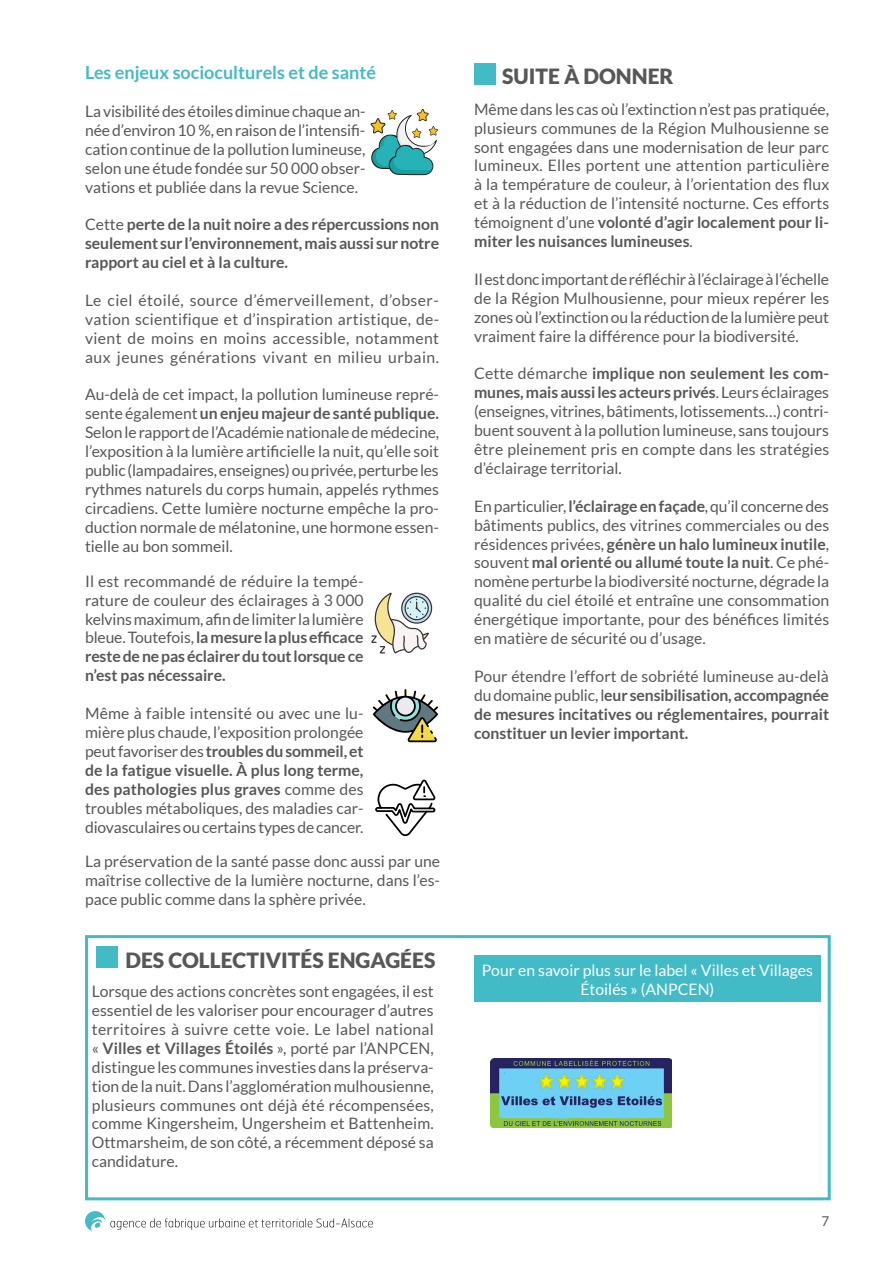
<style>
.page{position:relative;width:893px;height:1263px;background:#fff}
.page>*{position:absolute;margin:0;border:0;box-sizing:border-box;transform-origin:0 0}
.t1{font:900 21px "Lato";color:#575756}
.t2{font:700 18px "Lato";color:#42bbc6}
.t3{font:15.75px/18.9px "Lato";color:#575756;text-align:justify}
.t4{font:700 15.75px/18.9px "Lato";color:#575756;text-align:justify}
.t5{font:15.75px/18.9px "Lato";color:#fff;text-align:center}
.t6{font:13.5px "Lato";color:#575756}
.s1{font-weight:400}
.s2{font-weight:700}
</style>
<div class="page">
<svg style="left:85px;top:1211px;width:288px;height:20px"></svg>
<div style="left:474px;top:64px;width:22px;height:21px;background:#42bbc6"></div>
<svg style="left:375px;top:779px;width:61px;height:57px"></svg>
<svg style="left:371px;top:592px;width:62px;height:61px"></svg>
<svg style="left:373px;top:689px;width:65px;height:53px"></svg>
<div style="left:474px;top:956px;width:347px;height:46px;background:#42bbc6"></div>
<img style="left:490px;top:1059px;width:181px;height:68px">
<svg style="left:371px;top:109px;width:67px;height:66px"></svg>
<div style="left:85px;top:935px;width:746px;height:265px;border:3px solid #42bbc6"></div>
<div style="left:96px;top:946px;width:21px;height:22px;background:#42bbc6"></div>
<p class="t2" style="left:85px;top:62px;width:292px">Les enjeux socioculturels et de santé</p>
<p class="t3" style="left:85px;top:102px;width:282px">La visibilité des étoiles diminue chaque an&shy;née d’environ 10 %, en raison de l’intensifi&shy;cation continue de la pollution lumineuse, selon une étude fondée sur 50 000 obser&shy;vations et publiée dans la revue Science.</p>
<p class="t4" style="left:85px;top:215px;width:356px"><span class="s1">Cette</span> perte de la nuit noire a des répercussions non seulement sur l’environnement, mais aussi sur notre rapport au ciel et à la culture.</p>
<p class="t3" style="left:85px;top:291px;width:356px">Le ciel étoilé, source d’émerveillement, d’obser&shy;vation scientifique et d’inspiration artistique, de&shy;vient de moins en moins accessible, notamment aux jeunes générations vivant en milieu urbain.</p>
<p class="t3" style="left:85px;top:385px;width:356px">Au-delà de cet impact, la pollution lumineuse repré&shy;sente également <span class="s2">un enjeu majeur de santé publique.<br></span>Selon le rapport de l’Académie nationale de médecine, l’exposition à la lumière artificielle la nuit, qu’elle soit public (lampadaires, enseignes) ou privée, perturbe les rythmes naturels du corps humain, appelés rythmes circadiens. Cette lumière nocturne empêche la pro&shy;duction normale de mélatonine, une hormone essen&shy;tielle au bon sommeil.</p>
<p class="t3" style="left:85px;top:571px;width:280px">Il est recommandé de réduire la tempé&shy;rature de couleur des éclairages à 3 000 kelvins maximum, afin de limiter la lumière bleue. Toutefois, <span class="s2">la mesure la plus efficace reste de ne pas éclairer du tout lorsque ce n’est pas nécessaire.</span></p>
<p class="t3" style="left:85px;top:704px;width:280px">Même à faible intensité ou avec une lu&shy;mière plus chaude, l’exposition prolongée peut favoriser des <span class="s2">troubles du sommeil, et de la fatigue visuelle. À plus long terme, des pathologies plus graves</span> comme des troubles métaboliques, des maladies car&shy;diovasculaires ou certains types de cancer.</p>
<p class="t3" style="left:85px;top:852px;width:357px">La préservation de la santé passe donc aussi par une maîtrise collective de la lumière nocturne, dans l’es&shy;pace public comme dans la sphère privée.</p>
<h1 class="t1" style="left:125px;top:948px;width:311px">DES COLLECTIVITÉS ENGAGÉES</h1>
<p class="t3" style="left:92px;top:982px;width:344px">Lorsque des actions concrètes sont engagées, il est essentiel de les valoriser pour encourager d’autres territoires à suivre cette voie. Le label national « <span class="s2">Villes et Villages Étoilés</span> », porté par l’ANPCEN, distingue les communes investies dans la préserva&shy;tion de la nuit. Dans l’agglomération mulhousienne, plusieurs communes ont déjà été récompensées, comme Kingersheim, Ungersheim et Battenheim.<br>Ottmarsheim, de son côté, a récemment déposé sa candidature.</p>
<h1 class="t1" style="left:502px;top:64px;width:173px">SUITE À DONNER</h1>
<p class="t3" style="left:474px;top:99px;width:357px">Même dans les cas où l’extinction n’est pas pratiquée, plusieurs communes de la Région Mulhousienne se sont engagées dans une modernisation de leur parc lumineux. Elles portent une attention particulière à la température de couleur, à l’orientation des flux et à la réduction de l’intensité nocturne. Ces efforts témoignent d’une <span class="s2">volonté d’agir localement pour li&shy;miter les nuisances lumineuses</span>.</p>
<p class="t3" style="left:474px;top:270px;width:357px">Il est donc important de réfléchir à l’éclairage à l’échelle de la Région Mulhousienne, pour mieux repérer les zones où l’extinction ou la réduction de la lumière peut vraiment faire la différence pour la biodiversité.</p>
<p class="t3" style="left:474px;top:364px;width:357px">Cette démarche <span class="s2">implique non seulement les com&shy;munes, mais aussi les acteurs privés</span>. Leurs éclairages (enseignes, vitrines, bâtiments, lotissements…) contri&shy;buent souvent à la pollution lumineuse, sans toujours être pleinement pris en compte dans les stratégies d’éclairage territorial.</p>
<p class="t3" style="left:474px;top:496px;width:357px">En particulier, <span class="s2">l’éclairage en façade</span>, qu’il concerne des bâtiments publics, des vitrines commerciales ou des résidences privées, <span class="s2">génère un halo lumineux inutile</span>, souvent <span class="s2">mal orienté ou allumé toute la nuit</span>. Ce phé&shy;nomène perturbe la biodiversité nocturne, dégrade la qualité du ciel étoilé et entraîne une consommation énergétique importante, pour des bénéfices limités en matière de sécurité ou d’usage.</p>
<p class="t4" style="left:474px;top:666px;width:356px"><span class="s1">Pour étendre l’effort de sobriété lumineuse au-delà du domaine public, l</span>eur sensibilisation, accompagnée de mesures incitatives ou réglementaires, pourrait constituer un levier important.</p>
<p class="t5" style="left:482px;top:960px;width:333px">Pour en savoir plus sur le label « Villes et Villages<br>Étoilés » (ANPCEN)</p>
<p class="t6" style="left:821px;top:1213px;width:9px">7</p>
</div>
